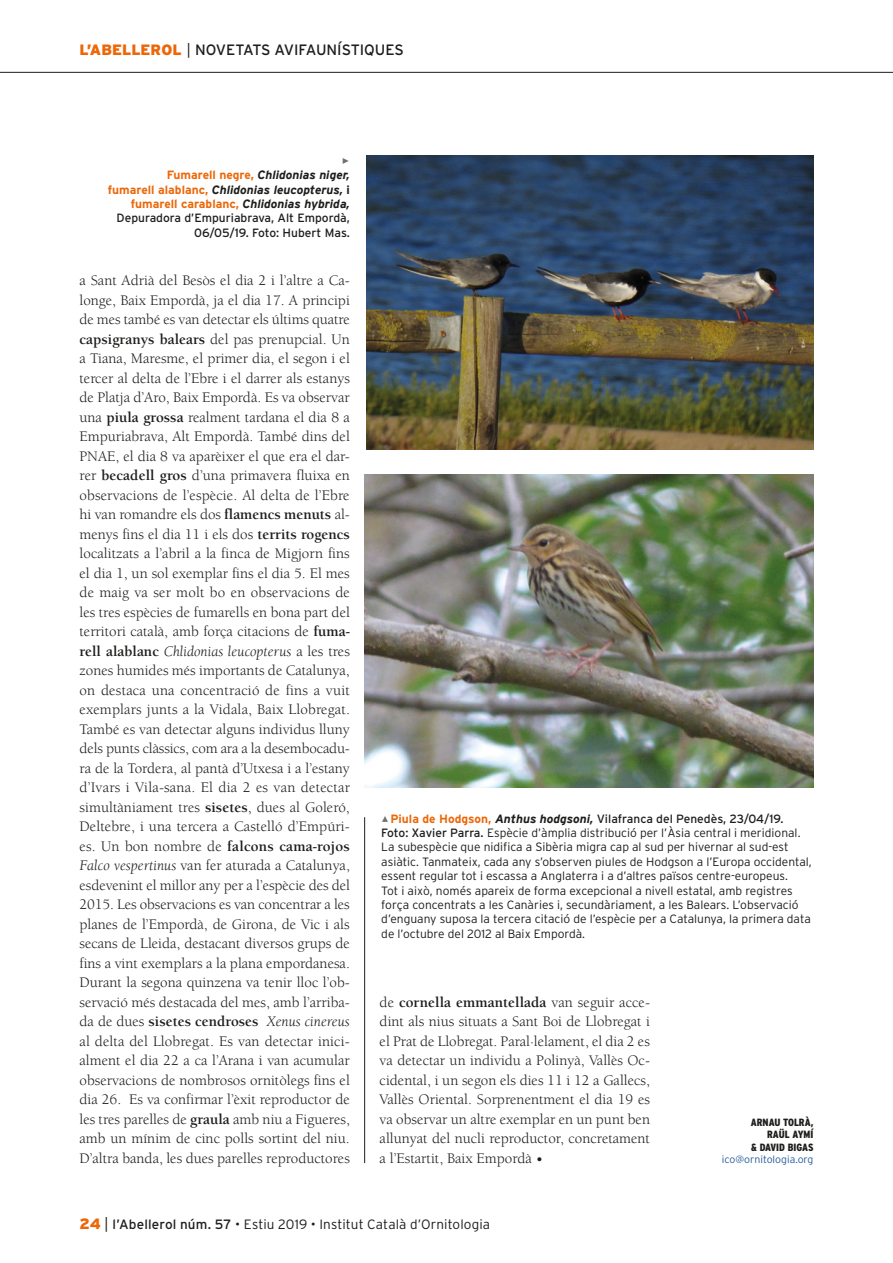
<style>
.page{position:relative;width:893px;height:1263px;background:#fff}
.page>*{position:absolute;margin:0;border:0;box-sizing:border-box;transform-origin:0 0}
.text_sense_sangria{font:15px/19.5px "Berkeley Std";color:#1d1d1b;text-align:justify}
.t1{font:15px "Interstate";color:#1d1d1b}
.t2{font:300 13.5px "Interstate";letter-spacing:.01em;color:#1d1d1b}
.Peu_foto{font:300 12px/14.4px "Interstate";color:#1d1d1b}
.Peu_foto-2{font:12px/14.4px "Interstate";color:#1d1d1b;text-align:right}
.Crèdit_noms{font:900 condensed 10.5px/12.6px "Interstate";color:#1d1d1b;text-align:right}
.Crèdit_tema{font:300 10.5px "Interstate";color:#275b9c}
.s1{font-weight:900;color:#ec6708}
.s2{font-weight:300}
.s3{font-weight:700;color:#ec6708}
.s4{font-weight:700;font-style:italic}
.s5{font-weight:700}
.s6{font-style:italic}
.s7{font-weight:400}
.s8{font-weight:900;font-size:15px;color:#ec6708}
.s9{font-size:15px}
</style>
<div class="page">
<hr style="left:0;top:72px;width:893px;height:1px;background:#1d1d1b">
<hr style="left:364px;top:817px;width:1px;height:346px;background:#1d1d1b">
<img style="left:366px;top:155px;width:447px;height:294px">
<img style="left:365px;top:474px;width:448px;height:313px">
<p class="t1" style="left:80px;top:41px;width:326px"><span class="s1">L’ABELLEROL</span> <span class="s2">|</span> NOVETATS AVIFAUNÍSTIQUES</p>
<p class="Peu_foto-2" style="left:108px;top:168px;width:244px"><span class="s3">Fumarell negre,</span> <span class="s4">Chlidonias niger,<br></span><span class="s3">fumarell alablanc,</span> <span class="s4">Chlidonias leucopterus,</span> <span class="s5">i </span><span class="s3">fumarell carablanc,</span> <span class="s4">Chlidonias hybrida, </span>Depuradora d’Empuriabrava, Alt Empordà, 06/05/19. Foto: Hubert Mas.</p>
<p class="text_sense_sangria" style="left:80px;top:271px;width:272px">a Sant Adrià del Besòs el dia 2 i l’altre a Ca&shy;longe, Baix Empordà, ja el dia 17. A principi de mes també es van detectar els últims quatre <span class="s5">capsigranys balears</span> del pas prenupcial. Un a Tiana, Maresme, el primer dia, el segon i el tercer al delta de l’Ebre i el darrer als estanys de Platja d’Aro, Baix Empordà. Es va observar una <span class="s5">piula grossa</span> realment tardana el dia 8 a Empuriabrava, Alt Empordà. També dins del PNAE, el dia 8 va aparèixer el que era el dar&shy;rer <span class="s5">becadell gros</span> d’una primavera fluixa en observacions de l’espècie. Al delta de l’Ebre hi van romandre els dos <span class="s5">flamencs menuts</span> al&shy;menys fins el dia 11 i els dos <span class="s5">territs rogencs </span>localitzats a l’abril a la finca de Migjorn fins el dia 1, un sol exemplar fins el dia 5. El mes de maig va ser molt bo en observacions de les tres espècies de fumarells en bona part del territori català, amb força citacions de <span class="s5">fuma&shy;rell alablanc</span> <span class="s6">Chlidonias leucopterus</span> a les tres zones humides més importants de Catalunya, on destaca una concentració de fins a vuit exemplars junts a la Vidala, Baix Llobregat.<br>També es van detectar alguns individus lluny dels punts clàssics, com ara a la desembocadu&shy;ra de la Tordera, al pantà d’Utxesa i a l’estany d’Ivars i Vila-sana. El dia 2 es van detectar simultàniament tres <span class="s5">sisetes</span>, dues al Goleró, Deltebre, i una tercera a Castelló d’Empúri&shy;es. Un bon nombre de <span class="s5">falcons cama-rojos </span><span class="s6">Falco vespertinus</span> van fer aturada a Catalunya, esdevenint el millor any per a l’espècie des del 2015. Les observacions es van concentrar a les planes de l’Empordà, de Girona, de Vic i als secans de Lleida, destacant diversos grups de fins a vint exemplars a la plana empordanesa.<br>Durant la segona quinzena va tenir lloc l’ob&shy;servació més destacada del mes, amb l’arriba&shy;da de dues <span class="s5">sisetes cendroses</span> <span class="s6">Xenus cinereus </span>al delta del Llobregat. Es van detectar inici&shy;alment el dia 22 a ca l’Arana i van acumular observacions de nombrosos ornitòlegs fins el dia 26. Es va confirmar l’èxit reproductor de les tres parelles de <span class="s5">graula</span> amb niu a Figueres, amb un mínim de cinc polls sortint del niu.<br>D’altra banda, les dues parelles reproductores</p>
<p class="Peu_foto" style="left:381px;top:811px;width:432px;text-indent:9px"><span class="s3">Piula de Hodgson,</span> <span class="s4">Anthus hodgsoni,</span> <span class="s7">Vilafranca del Penedès, 23/04/19.<br>Foto: Xavier Parra.</span> Espècie d’àmplia distribució per l’Àsia central i meridional.<br>La subespècie que nidifica a Sibèria migra cap al sud per hivernar al sud-est asiàtic. Tanmateix, cada any s’observen piules de Hodgson a l’Europa occidental, essent regular tot i escassa a Anglaterra i a d’altres països centre-europeus.<br>Tot i això, només apareix de forma excepcional a nivell estatal, amb registres força concentrats a les Canàries i, secundàriament, a les Balears. L’observació d’enguany suposa la tercera citació de l’espècie per a Catalunya, la primera data de l’octubre del 2012 al Baix Empordà.</p>
<p class="text_sense_sangria" style="left:380px;top:993px;width:272px">de <span class="s5">cornella emmantellada</span> van seguir acce&shy;dint als nius situats a Sant Boi de Llobregat i el Prat de Llobregat. Paral·lelament, el dia 2 es va detectar un individu a Polinyà, Vallès Oc&shy;cidental, i un segon els dies 11 i 12 a Gallecs, Vallès Oriental. Sorprenentment el dia 19 es va observar un altre exemplar en un punt ben allunyat del nucli reproductor, concretament a l’Estartit, Baix Empordà •</p>
<p class="Crèdit_noms" style="left:751px;top:1116px;width:64px">ARNAU TOLRÀ,<br>RAÜL AYMÍ<br>&amp; DAVID BIGAS</p>
<p class="Crèdit_tema" style="left:722px;top:1153px;width:93px">ico@ornitologia.org</p>
<p class="t2" style="left:80px;top:1216px;width:412px"><span class="s8">24</span> <span class="s9">|</span> <span class="s7">l’Abellerol núm. 57</span> • Estiu 2019 • Institut Català d’Ornitologia</p>
</div>
